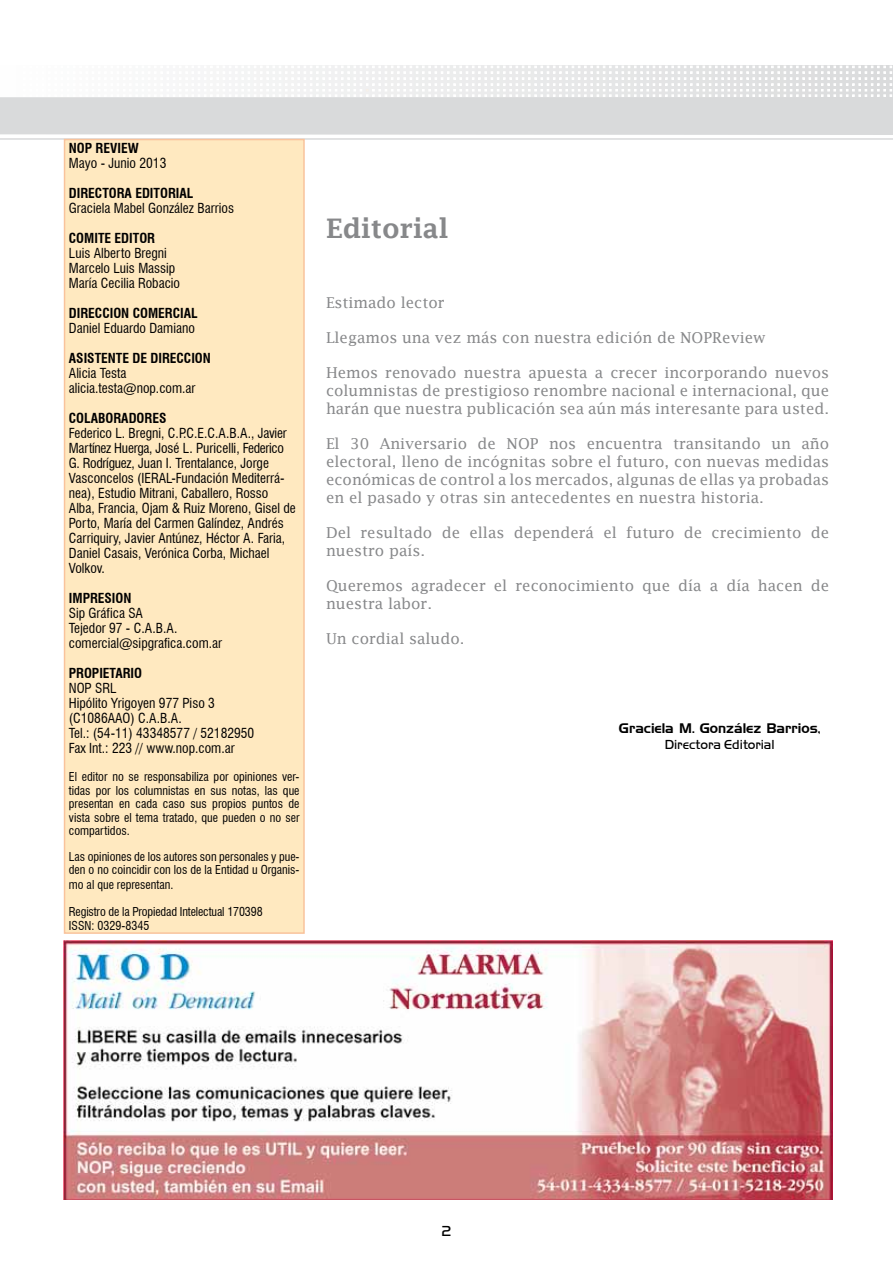
<style>
.page{position:relative;width:893px;height:1263px;background:#fff}
.page>*{position:absolute;margin:0;border:0;box-sizing:border-box;transform-origin:0 0}
.t1{font:600 27px "Lucida Fax";color:#87888a}
.t2{font:15px/18px "Lucida Fax";color:#87888a;text-align:justify}
.t3{font:15px "Handel Got D Ligh";color:#000}
.t4{font:condensed 13.5px/15px "Swiss 721 BT";color:#000}
.t5{font:700 condensed 13.5px "Swiss 721 BT";color:#000}
.t6{font:13.5px "Handel Gothic BT";color:#000}
.t7{font:13.5px "Handel Got D Ligh";color:#000}
.t8{font:condensed 12px/13.5px "Swiss 721 BT";color:#000}
</style>
<div class="page">
<svg style="left:0;top:65px;width:893px;height:119px"></svg>
<div style="left:64px;top:139px;width:241px;height:795px;background:#ffe9c0;border:2px solid #f9c39c"></div>
<img style="left:64px;top:940px;width:769px;height:259px">
<p class="t5" style="left:69px;top:140px;width:71px">NOP REVIEW</p>
<p class="t4" style="left:69px;top:155px;width:99px">Mayo - Junio 2013</p>
<p class="t5" style="left:69px;top:185px;width:126px">DIRECTORA EDITORIAL</p>
<p class="t4" style="left:69px;top:200px;width:167px">Graciela Mabel González Barrios</p>
<p class="t5" style="left:69px;top:230px;width:88px">COMITE EDITOR</p>
<p class="t4" style="left:69px;top:245px;width:113px">Luis Alberto Bregni<br>Marcelo Luis Massip<br>María Cecilia Robacio</p>
<p class="t5" style="left:69px;top:305px;width:130px">DIRECCION COMERCIAL</p>
<p class="t4" style="left:69px;top:320px;width:128px">Daniel Eduardo Damiano</p>
<p class="t5" style="left:69px;top:350px;width:144px">ASISTENTE DE DIRECCION</p>
<p class="t4" style="left:69px;top:365px;width:128px">Alicia Testa alicia.testa@nop.com.ar</p>
<p class="t5" style="left:69px;top:410px;width:99px">COLABORADORES</p>
<p class="t4" style="left:69px;top:425px;width:228px">Federico L. Bregni, C.P.C.E.C.A.B.A., Javier Martínez Huerga, José L. Puricelli, Federico G. Rodríguez, Juan I. Trentalance, Jorge Vasconcelos (IERAL-Fundación Mediterrá&shy;nea), Estudio Mitrani, Caballero, Rosso Alba, Francia, Ojam &amp; Ruiz Moreno, Gisel de Porto, María del Carmen Galíndez, Andrés Carriquiry, Javier Antúnez, Héctor A. Faria, Daniel Casais, Verónica Corba, Michael Volkov.</p>
<p class="t5" style="left:69px;top:590px;width:64px">IMPRESION</p>
<p class="t4" style="left:69px;top:605px;width:155px">Sip Gráfica SA<br>Tejedor 97 - C.A.B.A. comercial@sipgrafica.com.ar</p>
<p class="t5" style="left:69px;top:665px;width:75px">PROPIETARIO</p>
<p class="t4" style="left:69px;top:680px;width:187px">NOP SRL<br>Hipólito Yrigoyen 977 Piso 3 (C1086AAO) C.A.B.A.<br>Tel.: (54-11) 43348577 / 52182950<br>Fax Int.: 223 // www.nop.com.ar</p>
<p class="t8" style="left:69px;top:770px;width:232px;text-align:justify">El editor no se responsabiliza por opiniones ver&shy;tidas por los columnistas en sus notas, las que presentan en cada caso sus propios puntos de vista sobre el tema tratado, que pueden o no ser compartidos.</p>
<p class="t8" style="left:69px;top:850px;width:232px">Las opiniones de los autores son personales y pue&shy;den o no coincidir con los de la Entidad u Organis-</p>
<p class="t8" style="left:69px;top:878px;width:106px">mo al que representan.</p>
<p class="t8" style="left:69px;top:905px;width:195px">Registro de la Propiedad Intelectual 170398<br>ISSN: 0329-8345</p>
<h1 class="t1" style="left:326px;top:213px;width:124px">Editorial</h1>
<p class="t2" style="left:326px;top:293px;width:120px">Estimado lector</p>
<p class="t2" style="left:326px;top:328px;width:441px">Llegamos una vez más con nuestra edición de NOPReview</p>
<p class="t2" style="left:326px;top:363px;width:505px">Hemos renovado nuestra apuesta a crecer incorporando nuevos columnistas de prestigioso renombre nacional e internacional, que harán que nuestra publicación sea aún más interesante para usted.</p>
<p class="t2" style="left:326px;top:434px;width:505px">El 30 Aniversario de NOP nos encuentra transitando un año electoral, lleno de incógnitas sobre el futuro, con nuevas medidas económicas de control a los mercados, algunas de ellas ya probadas en el pasado y otras sin antecedentes en nuestra historia.</p>
<p class="t2" style="left:326px;top:523px;width:505px">Del resultado de ellas dependerá el futuro de crecimiento de nuestro país.</p>
<p class="t2" style="left:326px;top:576px;width:505px">Queremos agradecer el reconocimiento que día a día hacen de nuestra labor.</p>
<p class="t2" style="left:326px;top:629px;width:140px">Un cordial saludo.</p>
<p class="t6" style="left:619px;top:720px;width:203px">Graciela M. González Barrios,</p>
<p class="t7" style="left:665px;top:737px;width:111px">Directora Editorial</p>
<p class="t3" style="left:442px;top:1222px;width:11px">2</p>
</div>
